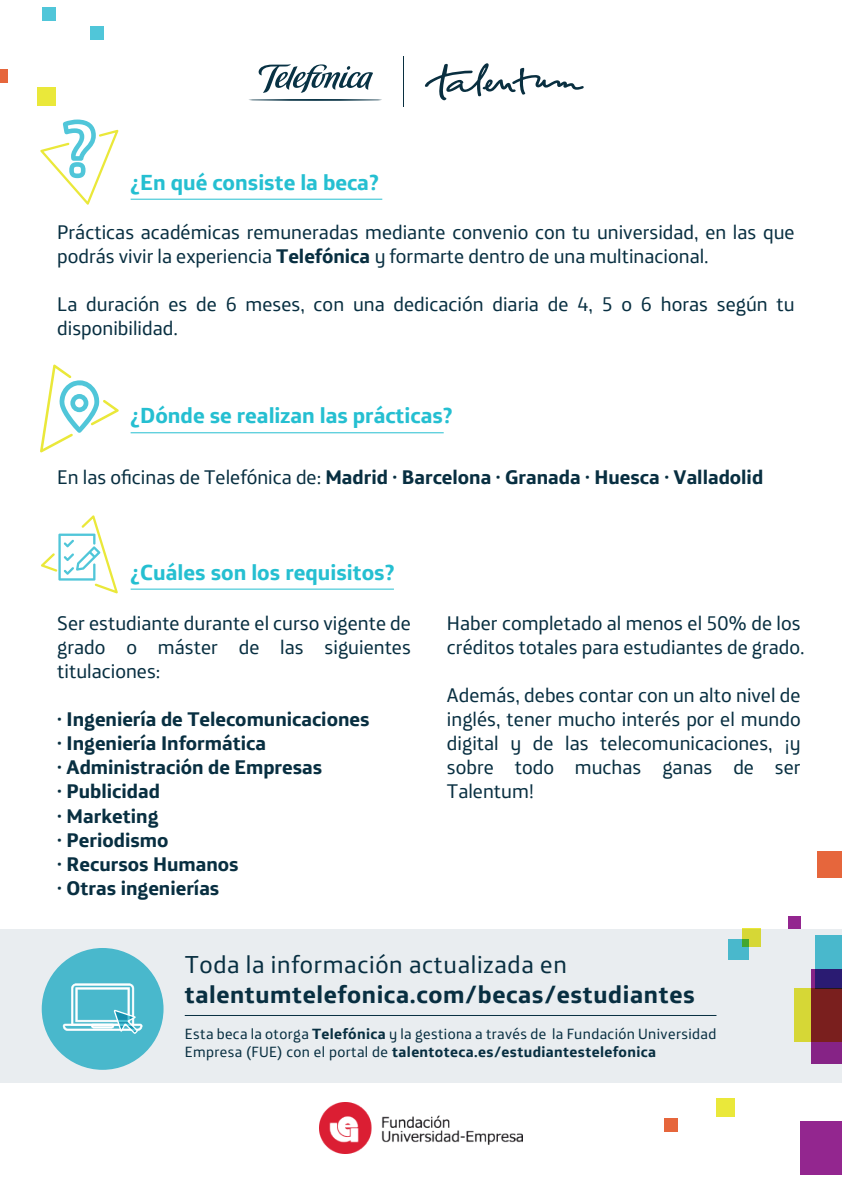
<style>
.page{position:relative;width:842px;height:1191px;background:#fff}
.page>*{position:absolute;margin:0;border:0;box-sizing:border-box;transform-origin:0 0}
.t1{font:700 24.8px "Telefonica Text";letter-spacing:.025em;color:#082f41}
.t2{font:24.8px "Telefonica Text";letter-spacing:.025em;color:#082f41}
.t3{font:700 22.2px "Telefonica Text";color:#25bfd1}
.t4{font:20px/24px "Telefonica Text";color:#082f41}
.t5{font:700 20px/24px "Telefonica Text";color:#082f41}
.t6{font:15px/18px "Telefonica Text";letter-spacing:.025em;color:#082f41}
.s1{font-weight:700}
.s2{font-weight:400}
</style>
<div class="page">
<div style="left:0;top:928px;width:842px;height:154px;background:#e9edf0"></div>
<div style="left:37px;top:87px;width:19px;height:19px;background:#eae83a"></div>
<div style="left:42px;top:7px;width:13px;height:13px;background:#50c6d9"></div>
<div style="left:91px;top:26px;width:13px;height:13px;background:#50c6d9"></div>
<div style="left:0;top:69px;width:7px;height:13px;background:#e6663c"></div>
<div style="left:800px;top:1121px;width:42px;height:53px;background:#93268f"></div>
<div style="left:728px;top:939px;width:20px;height:21px;background:#49b8cc"></div>
<svg style="left:742px;top:928px;width:19px;height:19px"></svg>
<div style="left:788px;top:915px;width:13px;height:13px;background:#93268f"></div>
<div style="left:818px;top:851px;width:24px;height:27px;background:#e6663c"></div>
<div style="left:664px;top:1118px;width:13px;height:14px;background:#e6663c"></div>
<div style="left:716px;top:1098px;width:19px;height:18px;background:#eae83a"></div>
<div style="left:811px;top:969px;width:31px;height:95px;background:#862386"></div>
<svg style="left:816px;top:935px;width:26px;height:53px"></svg>
<svg style="left:795px;top:988px;width:47px;height:54px;background:#985d26"></svg>
<svg style="left:40px;top:119px;width:78px;height:86px"></svg>
<hr style="left:131px;top:432px;width:313px;height:1px;background:#25bfd1">
<svg style="left:40px;top:364px;width:79px;height:88px"></svg>
<hr style="left:131px;top:588px;width:263px;height:1px;background:#25bfd1">
<svg style="left:41px;top:515px;width:77px;height:78px"></svg>
<hr style="left:131px;top:199px;width:251px;height:1px;background:#25bfd1">
<div style="left:42px;top:948px;width:122px;height:121px;background:#49b8cc;border-radius:50%"></div>
<svg style="left:63px;top:983px;width:79px;height:50px"></svg>
<hr style="left:185px;top:1015px;width:531px;height:1px;background:#082f41">
<svg style="left:425px;top:63px;width:159px;height:37px"></svg>
<hr style="left:248px;top:99px;width:134px;height:2px;background:#083244;border-radius:50%">
<svg style="left:258px;top:64px;width:115px;height:29px"></svg>
<hr style="left:403px;top:56px;width:1px;height:51px;background:#092f40">
<img style="left:320px;top:1102px;width:202px;height:51px">
<p class="t3" style="left:131px;top:162px;width:249px">¿En qué consiste la beca?</p>
<p class="t4" style="left:57px;top:218px;width:739px">Prácticas académicas remuneradas mediante convenio con tu universidad, en las que podrás vivir la experiencia <span class="s1">Telefónica</span> y formarte dentro de una multinacional.</p>
<p class="t4" style="left:57px;top:290px;width:739px">La duración es de 6 meses, con una dedicación diaria de 4, 5 o 6 horas según tu disponibilidad.</p>
<p class="t3" style="left:131px;top:396px;width:323px">¿Dónde se realizan las prácticas?</p>
<p class="t5" style="left:57px;top:463px;width:707px"><span class="s2">En las oficinas de Telefónica de:</span> Madrid · Barcelona · Granada · Huesca · Valladolid</p>
<p class="t3" style="left:131px;top:552px;width:265px">¿Cuáles son los requisitos?</p>
<p class="t4" style="left:57px;top:609px;width:355px;text-align:justify">Ser estudiante durante el curso vigente de grado o máster de las siguientes titulaciones:</p>
<p class="t5" style="left:57px;top:705px;width:314px">· Ingeniería de Telecomunicaciones · Ingeniería Informática<br>· Administración de Empresas<br>· Publicidad<br>· Marketing<br>· Periodismo<br>· Recursos Humanos<br>· Otras ingenierías</p>
<p class="t4" style="left:447px;top:609px;width:359px">Haber completado al menos el 50% de los créditos totales para estudiantes de grado.</p>
<p class="t4" style="left:447px;top:681px;width:355px;text-align:justify">Además, debes contar con un alto nivel de inglés, tener mucho interés por el mundo digital y de las telecomunicaciones, ¡y sobre todo muchas ganas de ser Talentum!</p>
<p class="t2" style="left:185px;top:943px;width:384px">Toda la información actualizada en</p>
<p class="t1" style="left:185px;top:972px;width:511px">talentumtelefonica.com/becas/estudiantes</p>
<p class="t6" style="left:185px;top:1023px;width:533px">Esta beca la otorga <span class="s1">Telefónica</span> y la gestiona a través de la Fundación Universidad<br>Empresa (FUE) con el portal de <span class="s1">talentoteca.es/estudiantestelefonica</span></p>
</div>
